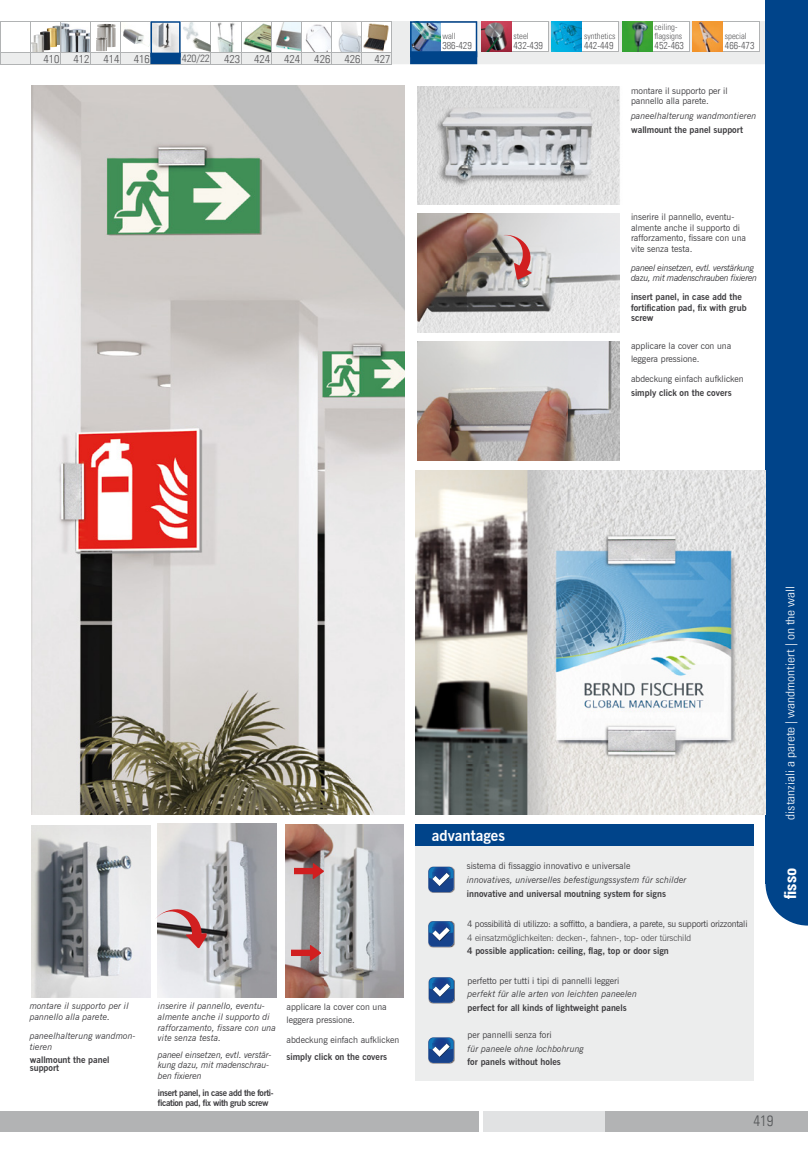
<style>
.page{position:relative;width:808px;height:1149px;background:#fff}
.page>*{position:absolute;margin:0;border:0;box-sizing:border-box;transform-origin:0 0}
.t1{font:700 condensed 16.5px "Univers LT";color:#fff}
.t2{font:700 15px "News Gothic BT";color:#fff}
.t3{font:300 condensed 15px "Univers LT";color:#555759}
.t4{font:300 condensed 12.15px "Univers LT";color:#fff;scale:1.11 1}
.t5{font:300 condensed 11.25px "Univers LT";color:#58585a;scale:1.07 1}
.t6{font:300 condensed 10.05px "Univers LT";color:#58585a}
.t7{font:9px/10.5px "News Gothic BT";color:#3e3d40}
.t8{font:italic 9px/10.5px "News Gothic BT";color:#3e3d40}
.t9{font:700 9px/10.5px "News Gothic BT";color:#3e3d40}
.t10{font:9px "News Gothic BT";letter-spacing:-.02em;color:#3e3d40}
.t11{font:italic 9px/10.5px "News Gothic BT";letter-spacing:-.02em;color:#3e3d40}
.t12{font:italic 9px/10.5px "News Gothic BT";letter-spacing:-.04em;color:#3e3d40}
.t13{font:300 9px "News Gothic BT";letter-spacing:-.01em;color:#3e3d40}
.t14{font:700 8.7px/10.5px "News Gothic BT";letter-spacing:-.04em;color:#3e3d40}
.t15{font:300 condensed 8.55px/8.6px "Univers LT";color:#58585a}
.s1{font-size:10.5px}
</style>
<div class="page">
<div style="left:605px;top:1110px;width:203px;height:20px;background:#b2b3b4"></div>
<div style="left:0;top:1110px;width:479px;height:20px;background:#b2b3b4"></div>
<div style="left:483px;top:1110px;width:122px;height:20px;background:#e1e2e3"></div>
<div style="left:765px;top:0;width:43px;height:883px;background:#00448a"></div>
<svg style="left:765px;top:883px;width:43px;height:42px"></svg>
<div style="left:415px;top:829px;width:338px;height:251px;background:#eceded"></div>
<img style="left:32px;top:85px;width:372px;height:729px">
<img style="left:415px;top:470px;width:350px;height:344px">
<div style="left:415px;top:824px;width:338px;height:22px;background:#00448a"></div>
<img style="left:32px;top:825px;width:119px;height:172px">
<img style="left:417px;top:87px;width:203px;height:118px">
<img style="left:418px;top:213px;width:201px;height:120px">
<img style="left:418px;top:342px;width:201px;height:118px">
<img style="left:158px;top:823px;width:119px;height:174px">
<img style="left:285px;top:824px;width:119px;height:173px">
<svg style="left:156px;top:901px;width:51px;height:47px;background:#c4a4a6"></svg>
<svg style="left:498px;top:230px;width:41px;height:50px;background:#c5a5a5"></svg>
<svg style="left:295px;top:862px;width:29px;height:17px"></svg>
<svg style="left:292px;top:944px;width:29px;height:16px"></svg>
<img style="left:428px;top:868px;width:26px;height:24px">
<div style="left:428px;top:866px;width:26px;height:25px;background:#17438c;border-radius:5px"></div>
<svg style="left:429px;top:867px;width:24px;height:18px"></svg>
<img style="left:428px;top:922px;width:26px;height:25px">
<div style="left:428px;top:920px;width:26px;height:26px;background:#17438c;border-radius:5px"></div>
<svg style="left:429px;top:921px;width:24px;height:19px"></svg>
<img style="left:428px;top:1039px;width:26px;height:24px">
<div style="left:428px;top:1037px;width:26px;height:25px;background:#17438c;border-radius:5px"></div>
<svg style="left:429px;top:1037px;width:24px;height:19px"></svg>
<img style="left:428px;top:980px;width:27px;height:23px">
<div style="left:429px;top:977px;width:25px;height:25px;background:#17438c;border-radius:5px"></div>
<svg style="left:429px;top:977px;width:25px;height:19px"></svg>
<img style="left:0;top:21px;width:765px;height:44px">
<p class="t5" style="left:43px;top:52px;width:326px">410 412 414 416 418 <span class="s1">420/22</span> 423 424 424 426 426 427</p>
<p class="t15" style="left:442px;top:31px;width:15px">wall</p>
<p class="t6" style="left:442px;top:39px;width:31px">386-429</p>
<p class="t15" style="left:513px;top:31px;width:17px">steel</p>
<p class="t6" style="left:513px;top:39px;width:31px">432-439</p>
<p class="t15" style="left:584px;top:31px;width:33px">synthetics</p>
<p class="t6" style="left:584px;top:39px;width:31px">442-449</p>
<p class="t15" style="left:654px;top:23px;width:29px">ceiling&shy;flagsigns</p>
<p class="t6" style="left:654px;top:39px;width:31px">452-463</p>
<p class="t15" style="left:725px;top:31px;width:23px">special</p>
<p class="t6" style="left:725px;top:39px;width:31px">466-473</p>
<p class="t7" style="left:631px;top:85px;width:98px">montare il supporto per il pannello alla parete.</p>
<p class="t8" style="left:631px;top:110px;width:127px">paneelhalterung wandmontieren</p>
<p class="t9" style="left:631px;top:124px;width:113px">wallmount the panel support</p>
<p class="t7" style="left:631px;top:212px;width:117px">inserire il pannello, eventu&shy;almente anche il supporto di rafforzamento, fissare con una vite senza testa.</p>
<p class="t12" style="left:631px;top:262px;width:128px">paneel einsetzen, evtl. verstärkung dazu, mit madenschrauben fixieren</p>
<p class="t9" style="left:631px;top:292px;width:117px">insert panel, in case add the fortification pad, fix with grub screw</p>
<p class="t7" style="left:631px;top:338px;width:102px;line-height:13.5px">applicare la cover con una leggera pressione.</p>
<p class="t7" style="left:631px;top:373px;width:114px">abdeckung einfach aufklicken</p>
<p class="t9" style="left:631px;top:387px;width:102px">simply click on the covers</p>
<p class="t8" style="left:30px;top:1000px;width:101px">montare il supporto per il pannello alla parete.</p>
<p class="t8" style="left:30px;top:1030px;width:108px">paneelhalterung wandmon&shy;tieren</p>
<p class="t9" style="left:30px;top:1056px;width:81px;line-height:7.5px">wallmount the panel support</p>
<p class="t8" style="left:158px;top:1000px;width:120px">inserire il pannello, eventu&shy;almente anche il supporto di rafforzamento, fissare con una vite senza testa.</p>
<p class="t11" style="left:158px;top:1049px;width:116px">paneel einsetzen, evtl. verstär&shy;kung dazu, mit madenschrau&shy;ben fixieren</p>
<p class="t14" style="left:158px;top:1086px;width:117px">insert panel, in case add the forti&shy;fication pad, fix with grub screw</p>
<p class="t7" style="left:286px;top:999px;width:102px;line-height:13.5px">applicare la cover con una leggera pressione.</p>
<p class="t7" style="left:286px;top:1034px;width:114px">abdeckung einfach aufklicken</p>
<p class="t9" style="left:286px;top:1050px;width:102px">simply click on the covers</p>
<h2 class="t2" style="left:432px;top:826px;width:75px">advantages</h2>
<p class="t7" style="left:467px;top:860px;width:165px">sistema di fissaggio innovativo e universale</p>
<p class="t8" style="left:467px;top:874px;width:221px">innovatives, universelles befestigungssystem für schilder</p>
<p class="t9" style="left:467px;top:888px;width:201px">innovative and universal moutning system for signs</p>
<p class="t10" style="left:467px;top:918px;width:282px">4 possibilità di utilizzo: a soffitto, a bandiera, a parete, su supporti orizzontali</p>
<p class="t13" style="left:467px;top:931px;width:225px">4 einsatzmöglichkeiten: decken-, fahnen-, top- oder türschild</p>
<p class="t9" style="left:467px;top:945px;width:203px">4 possible application: ceiling, flag, top or door sign</p>
<p class="t7" style="left:468px;top:974px;width:153px">perfetto per tutti i tipi di pannelli leggeri</p>
<p class="t8" style="left:468px;top:988px;width:171px">perfekt für alle arten von leichten paneelen</p>
<p class="t9" style="left:468px;top:1001px;width:161px">perfect for all kinds of lightweight panels</p>
<p class="t7" style="left:468px;top:1029px;width:86px">per pannelli senza fori</p>
<p class="t8" style="left:468px;top:1042px;width:118px">für paneele ohne lochbohrung</p>
<p class="t9" style="left:468px;top:1056px;width:95px">for panels without holes</p>
<h3 class="t4" style="left:783px;top:819px;width:212px;rotate:-90deg">distanziali a parete | wandmontiert | on the wall</h3>
<h1 class="t1" style="left:780px;top:898px;width:33px;rotate:-90deg">fisso</h1>
<h2 class="t3" style="left:753px;top:1111px;width:21px">419</h2>
</div>
